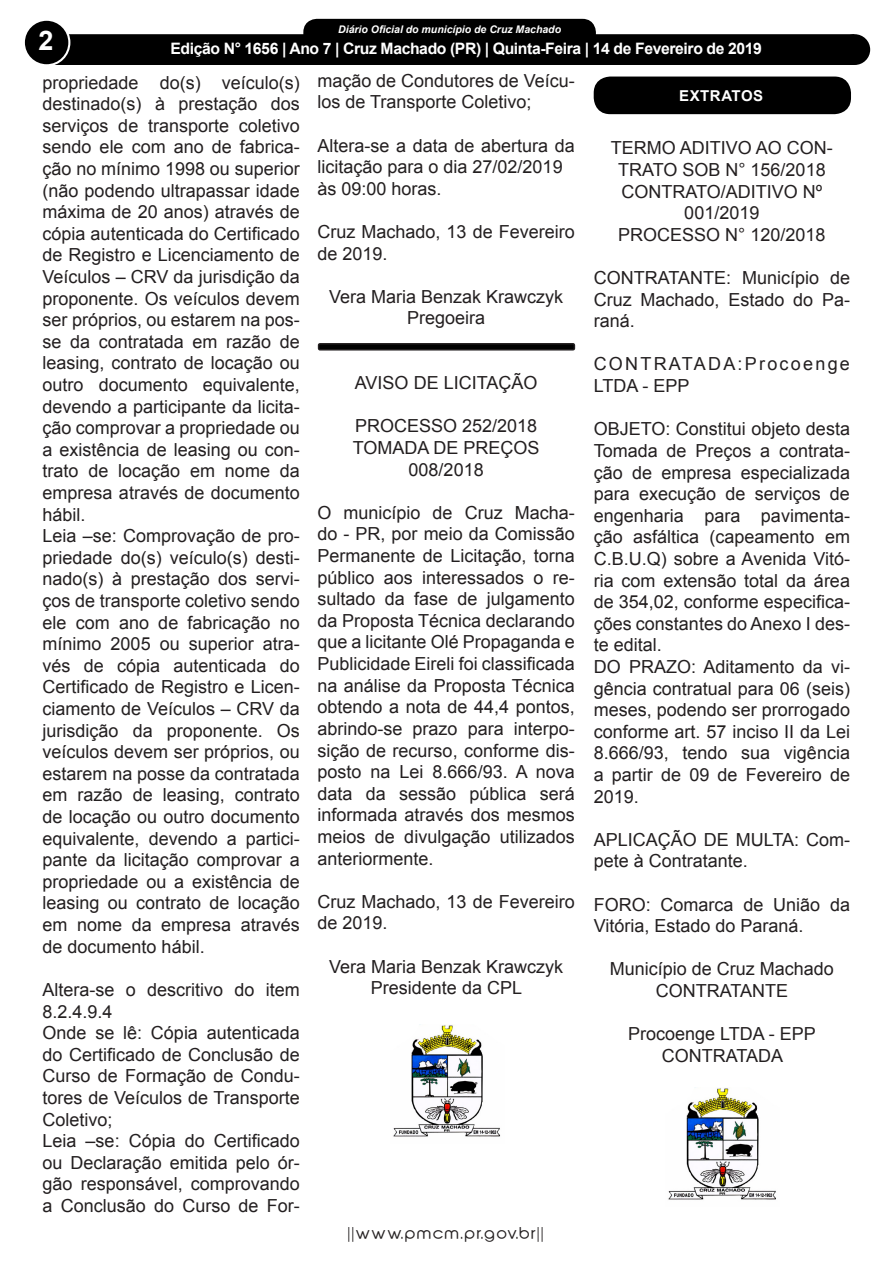
<style>
.page{position:relative;width:893px;height:1263px;background:#fff}
.page>*{position:absolute;margin:0;border:0;box-sizing:border-box;transform-origin:0 0}
.t1{font:700 27px "Arial";color:#fff}
.t2{font:18px/21.6px "Arial";color:#231f20;text-align:justify}
.t3{font:18px/21.6px "Arial";letter-spacing:.125em;color:#231f20}
.t4{font:700 15.75px "Arial";letter-spacing:-.025em;color:#fff}
.t5{font:700 15px "Arial";color:#fff}
.t6{font:15px "Abeatby Kai";letter-spacing:.1em;color:#231f20;scale:1.06 1}
.t7{font:700 15px "Arial";letter-spacing:.035em;color:#fff}
.t8{font:italic 700 10.5px "Arial";color:#fff}
</style>
<div class="page">
<div style="left:305px;top:20px;width:289px;height:28px;background:#000;border-radius:12px"></div>
<div style="left:303px;top:19px;width:293px;height:31px;border:3px solid #000;border-radius:12px"></div>
<div style="left:39px;top:34px;width:815px;height:31px;background:#000;border:2px solid #000"></div>
<div style="left:24px;top:20px;width:45px;height:45px;background:#000;border-radius:50%"></div>
<div style="left:23px;top:19px;width:47px;height:47px;border:2px solid #fff;border-radius:50%"></div>
<div style="left:840px;top:35px;width:29px;height:29px;background:#000;border-radius:50%"></div>
<div style="left:839px;top:34px;width:31px;height:31px;border:2px solid #000;border-radius:50%"></div>
<div style="left:95px;top:37px;width:676px;height:26px;background:#000"></div>
<div style="left:319px;top:344px;width:255px;height:6px;background:#000;border-radius:2px"></div>
<div style="left:318px;top:343px;width:257px;height:7px;border:2px solid #231f20;border-radius:2px"></div>
<img style="left:393px;top:1025px;width:108px;height:112px">
<div style="left:594px;top:77px;width:257px;height:37px;background:#000;border-radius:16px"></div>
<img style="left:668px;top:1087px;width:108px;height:113px">
<p class="t8" style="left:338px;top:22px;width:224px">Diário Oficial do município de Cruz Machado</p>
<p class="t5" style="left:205px;top:40px;width:491px">Edição 1145 - Cruz Machado (PR) - Terça-Feira - 3 de Janeiro de 2017</p>
<p class="t2" style="left:43px;top:71px;width:259px">propriedade do(s) veículo(s) destinado(s) à prestação dos serviços de transporte coletivo sendo ele com ano de fabrica&shy;ção no mínimo 1998 ou superior (não podendo ultrapassar idade máxima de 20 anos) através de cópia autenticada do Certificado de Registro e Licenciamento de Veículos – CRV da jurisdição da proponente. Os veículos devem ser próprios, ou estarem na pos&shy;se da contratada em razão de leasing, contrato de locação ou outro documento equivalente, devendo a participante da licita&shy;ção comprovar a propriedade ou a existência de leasing ou con&shy;trato de locação em nome da empresa através de documento hábil.</p>
<p class="t2" style="left:43px;top:525px;width:259px">Leia –se: Comprovação de pro&shy;priedade do(s) veículo(s) desti&shy;nado(s) à prestação dos servi&shy;ços de transporte coletivo sendo ele com ano de fabricação no mínimo 2005 ou superior atra&shy;vés de cópia autenticada do Certificado de Registro e Licen&shy;ciamento de Veículos – CRV da jurisdição da proponente. Os veículos devem ser próprios, ou estarem na posse da contratada em razão de leasing, contrato de locação ou outro documento equivalente, devendo a partici&shy;pante da licitação comprovar a propriedade ou a existência de leasing ou contrato de locação em nome da empresa através de documento hábil.</p>
<p class="t2" style="left:43px;top:979px;width:259px">Altera-se o descritivo do item<br>8.2.4.9.4</p>
<p class="t2" style="left:43px;top:1022px;width:259px">Onde se lê: Cópia autenticada do Certificado de Conclusão de Curso de Formação de Condu&shy;tores de Veículos de Transporte Coletivo;</p>
<p class="t2" style="left:43px;top:1130px;width:259px">Leia –se: Cópia do Certificado ou Declaração emitida pelo ór&shy;gão responsável, comprovando a Conclusão do Curso de For-</p>
<p class="t1" style="left:38px;top:21px;width:17px">2</p>
<p class="t4" style="left:170px;top:37px;width:593px">Edição N° 1656 | Ano 7 | Cruz Machado (PR) | Quinta-Feira | 14 de Fevereiro de 2019</p>
<p class="t2" style="left:317px;top:70px;width:259px">mação de Condutores de Veícu&shy;los de Transporte Coletivo;</p>
<p class="t2" style="left:317px;top:134px;width:259px">Altera-se a data de abertura da licitação para o dia 27/02/2019</p>
<p class="t2" style="left:317px;top:178px;width:126px">às 09:00 horas.</p>
<p class="t2" style="left:317px;top:221px;width:259px">Cruz Machado, 13 de Fevereiro de 2019.</p>
<p class="t2" style="left:329px;top:286px;width:236px">Vera Maria Benzak Krawczyk</p>
<p class="t2" style="left:407px;top:307px;width:80px">Pregoeira</p>
<p class="t7" style="left:679px;top:85px;width:85px">EXTRATOS</p>
<p class="t2" style="left:611px;top:137px;width:224px;text-align:center">TERMO ADITIVO AO CON-<br>TRATO SOB N° 156/2018</p>
<p class="t2" style="left:621px;top:180px;width:202px;text-align:center">CONTRATO/ADITIVO Nº<br>001/2019</p>
<p class="t2" style="left:618px;top:224px;width:209px">PROCESSO N° 120/2018</p>
<p class="t2" style="left:594px;top:267px;width:258px">CONTRATANTE: Município de Cruz Machado, Estado do Pa&shy;raná.</p>
<p class="t3" style="left:594px;top:353px;width:258px">CONTRATADA:Procoenge<br>LTDA - EPP</p>
<p class="t2" style="left:594px;top:418px;width:258px">OBJETO: Constitui objeto desta Tomada de Preços a contrata&shy;ção de empresa especializada para execução de serviços de engenharia para pavimenta&shy;ção asfáltica (capeamento em C.B.U.Q) sobre a Avenida Vitó&shy;ria com extensão total da área de 354,02, conforme especifica&shy;ções constantes do Anexo I des&shy;te edital.</p>
<p class="t2" style="left:594px;top:656px;width:258px">DO PRAZO: Aditamento da vi&shy;gência contratual para 06 (seis) meses, podendo ser prorrogado conforme art. 57 inciso II da Lei 8.666/93, tendo sua vigência a partir de 09 de Fevereiro de 2019.</p>
<p class="t2" style="left:594px;top:828px;width:258px">APLICAÇÃO DE MULTA: Com&shy;pete à Contratante.</p>
<p class="t2" style="left:594px;top:893px;width:258px">FORO: Comarca de União da<br>Vitória, Estado do Paraná.</p>
<p class="t2" style="left:610px;top:958px;width:226px">Município de Cruz Machado</p>
<p class="t2" style="left:656px;top:980px;width:134px">CONTRATANTE</p>
<p class="t2" style="left:628px;top:1023px;width:189px">Procoenge LTDA - EPP</p>
<p class="t2" style="left:662px;top:1044px;width:123px">CONTRATADA</p>
<p class="t2" style="left:355px;top:372px;width:184px">AVISO DE LICITAÇÃO</p>
<p class="t2" style="left:355px;top:415px;width:184px">PROCESSO 252/2018</p>
<p class="t2" style="left:353px;top:437px;width:188px;text-align:center">TOMADA DE PREÇOS<br>008/2018</p>
<p class="t2" style="left:317px;top:502px;width:259px">O município de Cruz Macha&shy;do - PR, por meio da Comissão Permanente de Licitação, torna público aos interessados o re&shy;sultado da fase de julgamento da Proposta Técnica declarando que a licitante Olé Propaganda e Publicidade Eireli foi classificada na análise da Proposta Técnica obtendo a nota de 44,4 pontos, abrindo-se prazo para interpo&shy;sição de recurso, conforme dis&shy;posto na Lei 8.666/93. A nova data da sessão pública será informada através dos mesmos meios de divulgação utilizados anteriormente.</p>
<p class="t2" style="left:317px;top:890px;width:259px">Cruz Machado, 13 de Fevereiro de 2019.</p>
<p class="t2" style="left:329px;top:955px;width:236px">Vera Maria Benzak Krawczyk</p>
<p class="t2" style="left:371px;top:977px;width:153px">Presidente da CPL</p>
<p class="t6" style="left:349px;top:1226px;width:186px">||www.pmcm.pr.gov.br||</p>
</div>
